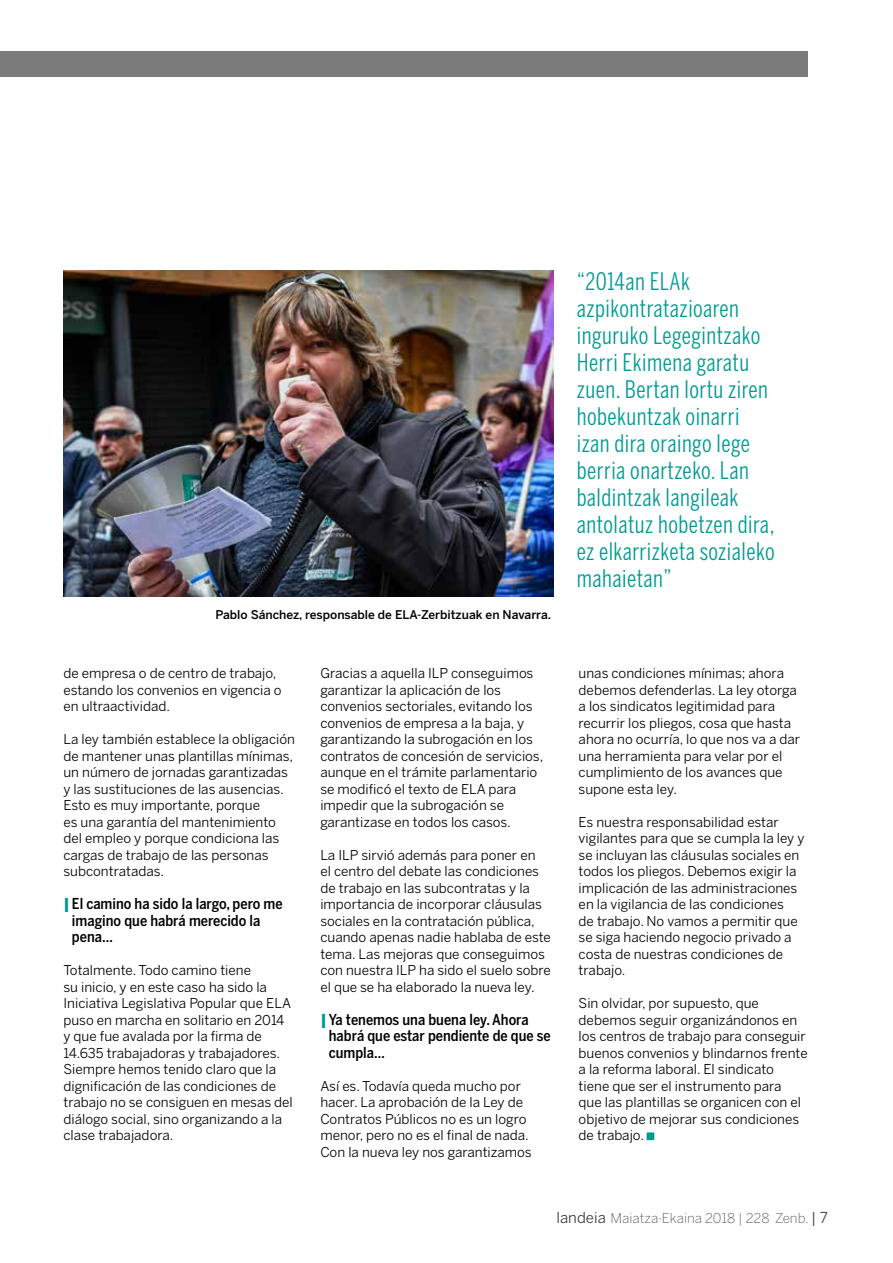
<style>
.page{position:relative;width:893px;height:1263px;background:#fff}
.page>*{position:absolute;margin:0;border:0;box-sizing:border-box;transform-origin:0 0}
.t1{font:24px/27px "Benton Sans Comp";letter-spacing:.02em;color:#009a93}
.t2{font:500 15px/16.5px "Benton Sans Cond";color:#000}
.t3{font:13.5px/16.5px "Benton Sans";color:#000}
.t4{font:300 13.5px "Benton Sans";color:#646363}
.t5{font:500 12px "Benton Sans";color:#000}
.s1{font-family:"Benton Sans";font-weight:900;color:#009a93}
.s2{font-weight:400;font-size:15px;color:#3c3c3b}
</style>
<div class="page">
<div style="left:0;top:51px;width:808px;height:26px;background:#7c7b7b"></div>
<div style="left:647px;top:1132px;width:7px;height:8px;background:#009a93"></div>
<img style="left:64px;top:270px;width:489px;height:326px">
<p class="t5" style="left:216px;top:608px;width:337px">Pablo Sánchez, responsable de ELA-Zerbitzuak en Navarra.</p>
<p class="t3" style="left:63px;top:665px;width:220px">de empresa o de centro de trabajo, estando los convenios en vigencia o en ultraactividad.</p>
<p class="t3" style="left:63px;top:731px;width:233px">La ley también establece la obligación de mantener unas plantillas mínimas, un número de jornadas garantizadas y las sustituciones de las ausencias.<br>Esto es muy importante, porque<br>es una garantía del mantenimiento del empleo y porque condiciona las cargas de trabajo de las personas subcontratadas.</p>
<p class="t2" style="left:72px;top:895px;width:212px;text-indent:-9px"><span class="s1">|</span> El camino ha sido la largo, pero me imagino que habrá merecido la pena…</p>
<p class="t3" style="left:63px;top:962px;width:231px">Totalmente. Todo camino tiene<br>su inicio, y en este caso ha sido la Iniciativa Legislativa Popular que ELA puso en marcha en solitario en 2014 y que fue avalada por la firma de 14.635 trabajadoras y trabajadores.<br>Siempre hemos tenido claro que la dignificación de las condiciones de trabajo no se consiguen en mesas del diálogo social, sino organizando a la clase trabajadora.</p>
<p class="t3" style="left:320px;top:665px;width:224px">Gracias a aquella ILP conseguimos garantizar la aplicación de los convenios sectoriales, evitando los convenios de empresa a la baja, y garantizando la subrogación en los contratos de concesión de servicios, aunque en el trámite parlamentario se modificó el texto de ELA para impedir que la subrogación se garantizase en todos los casos.</p>
<p class="t3" style="left:320px;top:846px;width:232px">La ILP sirvió además para poner en<br>el centro del debate las condiciones de trabajo en las subcontratas y la importancia de incorporar cláusulas sociales en la contratación pública, cuando apenas nadie hablaba de este tema. Las mejoras que conseguimos con nuestra ILP ha sido el suelo sobre el que se ha elaborado la nueva ley.</p>
<p class="t2" style="left:329px;top:1011px;width:223px;text-indent:-9px"><span class="s1">|</span> Ya tenemos una buena ley. Ahora habrá que estar pendiente de que se cumpla…</p>
<p class="t3" style="left:320px;top:1077px;width:213px">Así es. Todavía queda mucho por hacer. La aprobación de la Ley de<br>Contratos Públicos no es un logro menor, pero no es el final de nada.<br>Con la nueva ley nos garantizamos</p>
<p class="t1" style="left:577px;top:268px;width:199px">“2014an ELAk azpikontratazioaren inguruko Legegintzako<br>Herri Ekimena garatu zuen. Bertan lortu ziren hobekuntzak oinarri izan dira oraingo lege berria onartzeko. Lan baldintzak langileak antolatuz hobetzen dira, ez elkarrizketa sozialeko mahaietan”</p>
<p class="t3" style="left:579px;top:665px;width:223px">unas condiciones mínimas; ahora debemos defenderlas. La ley otorga a los sindicatos legitimidad para recurrir los pliegos, cosa que hasta ahora no ocurría, lo que nos va a dar una herramienta para velar por el cumplimiento de los avances que supone esta ley.</p>
<p class="t3" style="left:579px;top:813px;width:227px">Es nuestra responsabilidad estar vigilantes para que se cumpla la ley y se incluyan las cláusulas sociales en todos los pliegos. Debemos exigir la implicación de las administraciones en la vigilancia de las condiciones<br>de trabajo. No vamos a permitir que se siga haciendo negocio privado a costa de nuestras condiciones de trabajo.</p>
<p class="t3" style="left:579px;top:995px;width:231px">Sin olvidar, por supuesto, que debemos seguir organizándonos en los centros de trabajo para conseguir buenos convenios y blindarnos frente a la reforma laboral. El sindicato tiene que ser el instrumento para que las plantillas se organicen con el objetivo de mejorar sus condiciones de trabajo.</p>
<p class="t4" style="left:556px;top:1210px;width:273px"><span class="s2">landeia</span> Maiatza·Ekaina 2018 | 228 Zenb. <span class="s2">| 7</span></p>
</div>
